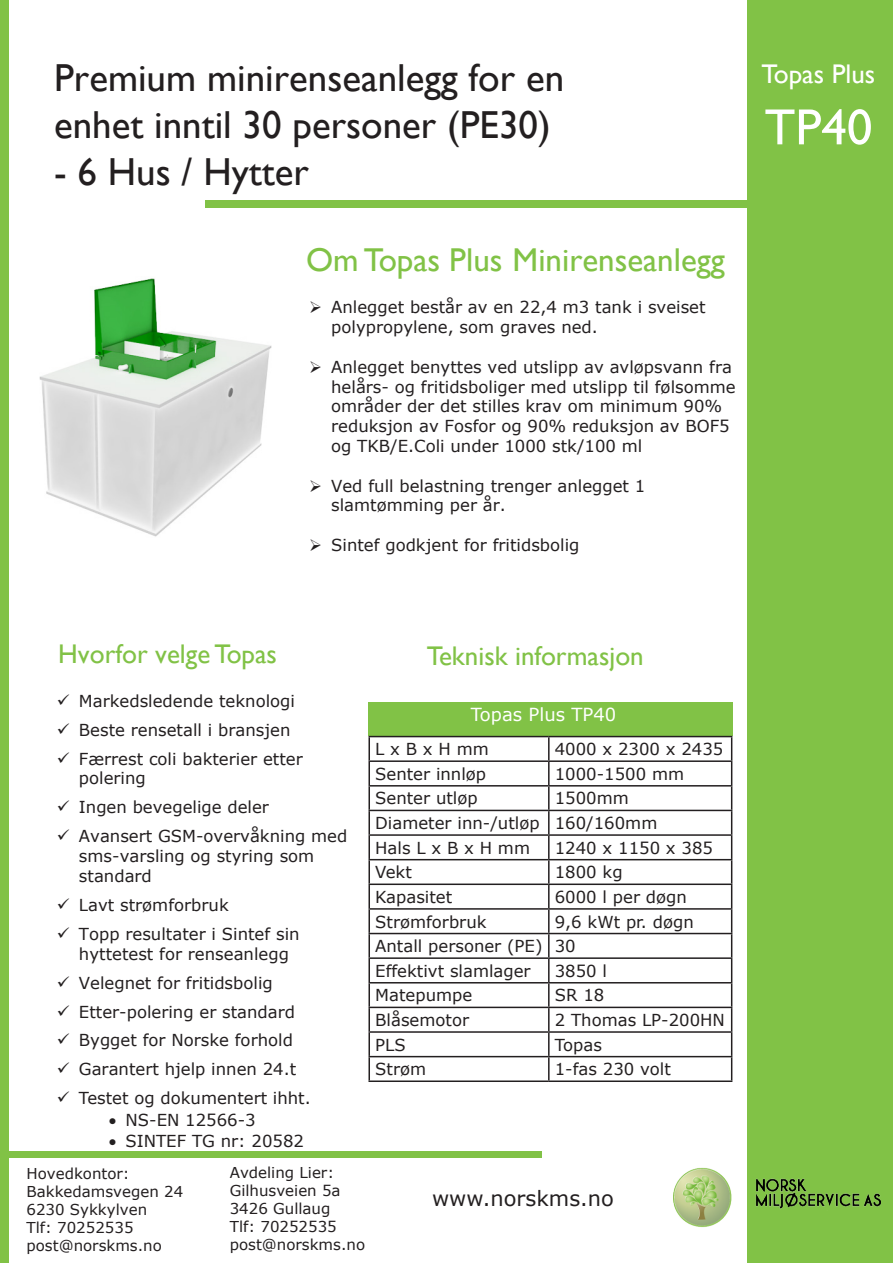
<style>
.page{position:relative;width:893px;height:1263px;background:#fff}
.page>*{position:absolute;margin:0;border:0;box-sizing:border-box;transform-origin:0 0}
.t1{font:51px "Gill Sans";color:#fff}
.t2{font:39px/46.8px "Gill Sans";color:#231f20}
.t3{font:39px "Gill Sans";color:#231f20}
.t4{font:33px "Gill Sans";color:#81c246}
.t5{font:27px "Gill Sans";color:#81c246}
.t6{font:27px "Gill Sans";color:#fff}
.t7{font:21px "Verdana";color:#231f20}
.t8{font:18px "Verdana";color:#fff}
.t9{font:16.5px/19.8px "Verdana";color:#231f20}
.t10{font:15px/18px "Verdana";color:#231f20}
</style>
<div class="page">
<div style="left:0;top:0;width:9px;height:1263px;background:#81c246"></div>
<div style="left:747px;top:0;width:146px;height:1263px;background:#81c246"></div>
<div style="left:0;top:1151px;width:542px;height:7px;background:#81c246"></div>
<div style="left:205px;top:200px;width:551px;height:8px;background:#81c246"></div>
<img style="left:39px;top:278px;width:233px;height:259px">
<div style="left:368px;top:702px;width:365px;height:34px;background:#81c246"></div>
<hr style="left:368px;top:736px;width:181px;height:1px;background:#231f20">
<hr style="left:368px;top:737px;width:2px;height:23px;background:#231f20">
<hr style="left:549px;top:736px;width:183px;height:1px;background:#231f20">
<hr style="left:548px;top:737px;width:2px;height:23px;background:#231f20">
<hr style="left:368px;top:760px;width:181px;height:2px;background:#231f20">
<hr style="left:368px;top:762px;width:2px;height:23px;background:#231f20">
<hr style="left:549px;top:760px;width:183px;height:2px;background:#231f20">
<hr style="left:548px;top:762px;width:2px;height:23px;background:#231f20">
<hr style="left:368px;top:785px;width:181px;height:1px;background:#231f20">
<hr style="left:368px;top:786px;width:2px;height:24px;background:#231f20">
<hr style="left:549px;top:785px;width:183px;height:1px;background:#231f20">
<hr style="left:548px;top:786px;width:2px;height:24px;background:#231f20">
<hr style="left:368px;top:810px;width:181px;height:1px;background:#231f20">
<hr style="left:368px;top:811px;width:2px;height:23px;background:#231f20">
<hr style="left:549px;top:810px;width:183px;height:1px;background:#231f20">
<hr style="left:548px;top:811px;width:2px;height:23px;background:#231f20">
<hr style="left:368px;top:834px;width:181px;height:2px;background:#231f20">
<hr style="left:368px;top:836px;width:2px;height:23px;background:#231f20">
<hr style="left:549px;top:834px;width:183px;height:2px;background:#231f20">
<hr style="left:548px;top:836px;width:2px;height:23px;background:#231f20">
<hr style="left:368px;top:859px;width:181px;height:1px;background:#231f20">
<hr style="left:368px;top:860px;width:2px;height:23px;background:#231f20">
<hr style="left:549px;top:859px;width:183px;height:1px;background:#231f20">
<hr style="left:548px;top:860px;width:2px;height:23px;background:#231f20">
<hr style="left:368px;top:883px;width:181px;height:2px;background:#231f20">
<hr style="left:368px;top:885px;width:2px;height:23px;background:#231f20">
<hr style="left:549px;top:883px;width:183px;height:2px;background:#231f20">
<hr style="left:548px;top:885px;width:2px;height:23px;background:#231f20">
<hr style="left:368px;top:908px;width:181px;height:2px;background:#231f20">
<hr style="left:368px;top:910px;width:2px;height:23px;background:#231f20">
<hr style="left:549px;top:908px;width:183px;height:2px;background:#231f20">
<hr style="left:548px;top:910px;width:2px;height:23px;background:#231f20">
<hr style="left:368px;top:933px;width:181px;height:1px;background:#231f20">
<hr style="left:368px;top:934px;width:2px;height:23px;background:#231f20">
<hr style="left:549px;top:933px;width:183px;height:1px;background:#231f20">
<hr style="left:548px;top:934px;width:2px;height:23px;background:#231f20">
<hr style="left:368px;top:957px;width:181px;height:2px;background:#231f20">
<hr style="left:368px;top:959px;width:2px;height:23px;background:#231f20">
<hr style="left:549px;top:957px;width:183px;height:2px;background:#231f20">
<hr style="left:548px;top:959px;width:2px;height:23px;background:#231f20">
<hr style="left:368px;top:982px;width:181px;height:1px;background:#231f20">
<hr style="left:368px;top:983px;width:2px;height:24px;background:#231f20">
<hr style="left:549px;top:982px;width:183px;height:1px;background:#231f20">
<hr style="left:548px;top:983px;width:2px;height:24px;background:#231f20">
<hr style="left:368px;top:1007px;width:181px;height:1px;background:#231f20">
<hr style="left:368px;top:1008px;width:2px;height:23px;background:#231f20">
<hr style="left:549px;top:1007px;width:183px;height:1px;background:#231f20">
<hr style="left:548px;top:1008px;width:2px;height:23px;background:#231f20">
<hr style="left:368px;top:1031px;width:181px;height:2px;background:#231f20">
<hr style="left:368px;top:1033px;width:2px;height:23px;background:#231f20">
<hr style="left:549px;top:1031px;width:183px;height:2px;background:#231f20">
<hr style="left:548px;top:1033px;width:2px;height:23px;background:#231f20">
<hr style="left:368px;top:1056px;width:181px;height:1px;background:#231f20">
<hr style="left:368px;top:1057px;width:2px;height:23px;background:#231f20">
<hr style="left:549px;top:1056px;width:183px;height:1px;background:#231f20">
<hr style="left:548px;top:1057px;width:2px;height:23px;background:#231f20">
<svg style="left:731px;top:737px;width:1px;height:343px"></svg>
<hr style="left:368px;top:1080px;width:181px;height:2px;background:#231f20">
<hr style="left:549px;top:1080px;width:183px;height:2px;background:#231f20">
<img style="left:674px;top:1167px;width:207px;height:61px">
<p class="t2" style="left:54px;top:54px;width:512px">Premium minirenseanlegg for en enhet inntil 30 personer (PE30)</p>
<p class="t3" style="left:54px;top:149px;width:256px">- 6 Hus / Hytter</p>
<h3 class="t4" style="left:306px;top:241px;width:420px">Om Topas Plus Minirenseanlegg</h3>
<p class="t9" style="left:331px;top:297px;width:376px;text-indent:-22px">➢ Anlegget består av en 22,4 m3 tank i sveiset polypropylene, som graves ned.</p>
<p class="t9" style="left:331px;top:357px;width:406px;text-indent:-22px">➢ Anlegget benyttes ved utslipp av avløpsvann fra helårs- og fritidsboliger med utslipp til følsomme områder der det stilles krav om minimum 90% reduksjon av Fosfor og 90% reduksjon av BOF5 og TKB/E.Coli under 1000 stk/100 ml</p>
<p class="t9" style="left:331px;top:475px;width:316px;text-indent:-22px">➢ Ved full belastning trenger anlegget 1 slamtømming per år.</p>
<p class="t9" style="left:309px;top:535px;width:272px">➢ Sintef godkjent for fritidsbolig</p>
<p class="t6" style="left:762px;top:58px;width:115px">Topas Plus</p>
<p class="t1" style="left:764px;top:97px;width:109px">TP40</p>
<h3 class="t5" style="left:58px;top:638px;width:220px">Hvorfor velge Topas</h3>
<p class="t9" style="left:57px;top:691px;width:240px">✓ Markedsledende teknologi</p>
<p class="t9" style="left:57px;top:719px;width:235px">✓ Beste rensetall i bransjen</p>
<p class="t9" style="left:79px;top:748px;width:225px;text-indent:-22px">✓ Færrest coli bakterier etter polering</p>
<p class="t9" style="left:57px;top:797px;width:214px">✓ Ingen bevegelige deler</p>
<p class="t9" style="left:79px;top:826px;width:270px;text-indent:-22px">✓ Avansert GSM-overvåkning med sms-varsling og styring som standard</p>
<p class="t9" style="left:57px;top:895px;width:173px">✓ Lavt strømforbruk</p>
<p class="t9" style="left:79px;top:924px;width:222px;text-indent:-22px">✓ Topp resultater i Sintef sin hyttetest for renseanlegg</p>
<p class="t9" style="left:57px;top:972px;width:217px">✓ Velegnet for fritidsbolig</p>
<p class="t9" style="left:57px;top:1001px;width:240px">✓ Etter-polering er standard</p>
<p class="t9" style="left:57px;top:1030px;width:238px">✓ Bygget for Norske forhold</p>
<p class="t9" style="left:57px;top:1059px;width:241px">✓ Garantert hjelp innen 24.t</p>
<p class="t9" style="left:57px;top:1088px;width:255px">✓ Testet og dokumentert ihht.</p>
<p class="t9" style="left:109px;top:1110px;width:148px">• NS-EN 12566-3</p>
<p class="t9" style="left:109px;top:1131px;width:197px">• SINTEF TG nr: 20582</p>
<p class="t10" style="left:27px;top:1165px;width:158px">Hovedkontor:<br>Bakkedamsvegen 24<br>6230 Sykkylven<br>Tlf: 70252535 post@norskms.no</p>
<p class="t10" style="left:230px;top:1164px;width:137px">Avdeling Lier:<br>Gilhusveien 5a<br>3426 Gullaug<br>Tlf: 70252535 post@norskms.no</p>
<p class="t5" style="left:427px;top:640px;width:218px">Teknisk informasjon</p>
<p class="t8" style="left:471px;top:702px;width:147px">Topas Plus TP40</p>
<p class="t9" style="left:375px;top:739px;width:115px">L x B x H mm</p>
<p class="t9" style="left:555px;top:739px;width:170px">4000 x 2300 x 2435</p>
<p class="t9" style="left:375px;top:764px;width:112px">Senter innløp</p>
<p class="t9" style="left:555px;top:764px;width:131px">1000-1500 mm</p>
<p class="t9" style="left:375px;top:788px;width:104px">Senter utløp</p>
<p class="t9" style="left:555px;top:788px;width:76px">1500mm</p>
<p class="t9" style="left:375px;top:813px;width:166px">Diameter inn-/utløp</p>
<p class="t9" style="left:555px;top:813px;width:104px">160/160mm</p>
<p class="t9" style="left:375px;top:838px;width:156px">Hals L x B x H mm</p>
<p class="t9" style="left:555px;top:838px;width:160px">1240 x 1150 x 385</p>
<p class="t9" style="left:375px;top:862px;width:38px">Vekt</p>
<p class="t9" style="left:555px;top:862px;width:69px">1800 kg</p>
<p class="t9" style="left:375px;top:887px;width:79px">Kapasitet</p>
<p class="t9" style="left:555px;top:887px;width:134px">6000 l per døgn</p>
<p class="t9" style="left:375px;top:911px;width:113px">Strømforbruk</p>
<p class="t9" style="left:555px;top:911px;width:140px">9,6 kWt pr. døgn</p>
<p class="t9" style="left:375px;top:936px;width:169px">Antall personer (PE)</p>
<p class="t9" style="left:555px;top:936px;width:22px">30</p>
<p class="t9" style="left:375px;top:961px;width:157px">Effektivt slamlager</p>
<p class="t9" style="left:555px;top:961px;width:54px">3850 l</p>
<p class="t9" style="left:375px;top:985px;width:99px">Matepumpe</p>
<p class="t9" style="left:555px;top:985px;width:51px">SR 18</p>
<p class="t9" style="left:375px;top:1010px;width:95px">Blåsemotor</p>
<p class="t9" style="left:555px;top:1010px;width:172px">2 Thomas LP-200HN</p>
<p class="t9" style="left:375px;top:1034px;width:32px">PLS</p>
<p class="t9" style="left:555px;top:1034px;width:49px">Topas</p>
<p class="t9" style="left:375px;top:1059px;width:52px">Strøm</p>
<p class="t9" style="left:555px;top:1059px;width:118px">1-fas 230 volt</p>
<p class="t7" style="left:432px;top:1183px;width:183px">www.norskms.no</p>
</div>
